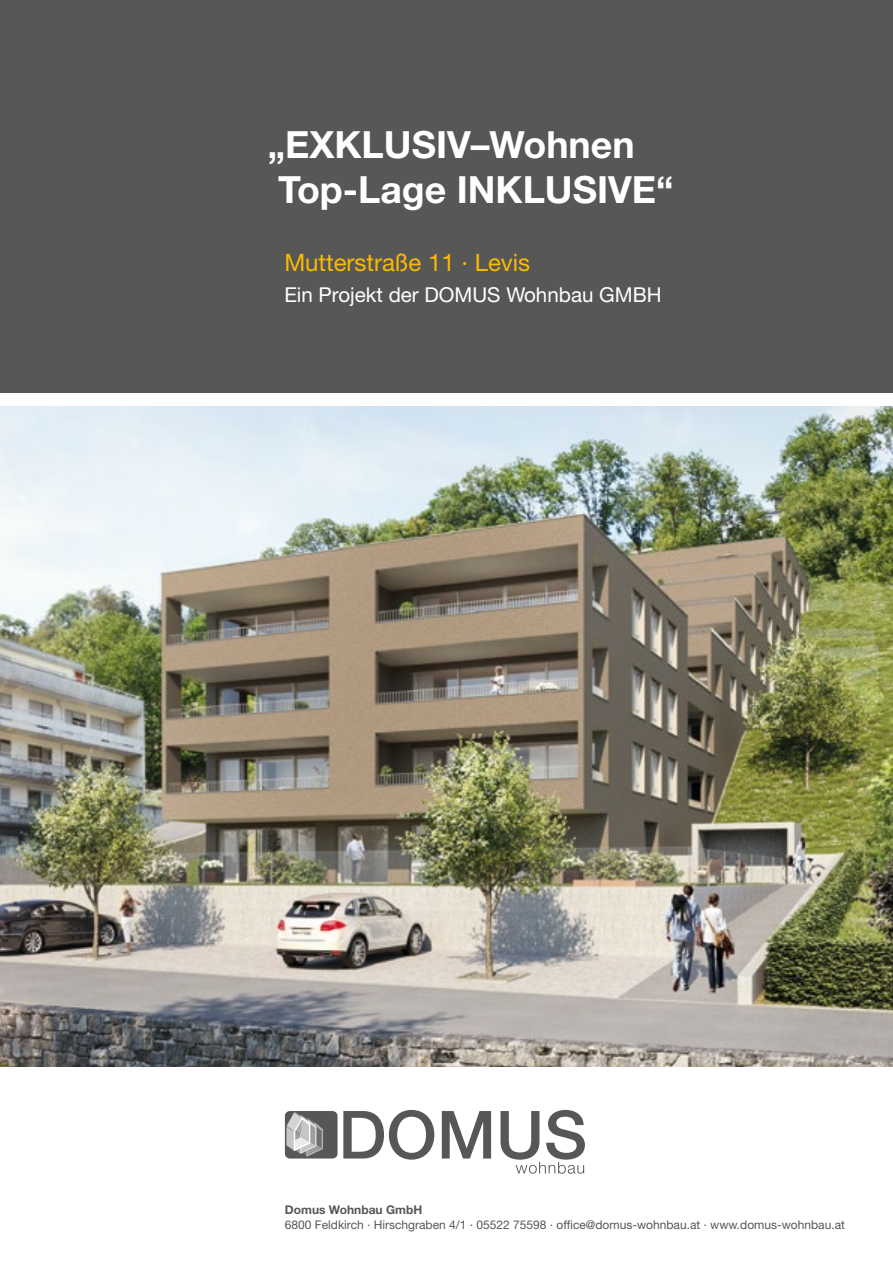
<style>
.page{position:relative;width:893px;height:1263px;background:#fff}
.page>*{position:absolute;margin:0;border:0;box-sizing:border-box;transform-origin:0 0}
.t1{font:700 37.5px/45px "Helvetica Neue LT Std";color:#fff}
.t2{font:24px "Helvetica Neue LT Std";color:#fbba00}
.t3{font:20.55px "Helvetica Neue LT Std";color:#fff}
.t4{font:12px "Helvetica Neue LT Std";color:#575756}
.t5{font:700 12px "Helvetica Neue LT Std";color:#575756}
</style>
<div class="page">
<div style="left:0;top:0;width:893px;height:393px;background:#575756"></div>
<div style="left:285px;top:1111px;width:53px;height:47px;background:#575756;border-radius:5px"></div>
<svg style="left:343px;top:1110px;width:91px;height:50px"></svg>
<svg style="left:442px;top:1111px;width:49px;height:47px"></svg>
<svg style="left:500px;top:1110px;width:85px;height:64px"></svg>
<svg style="left:286px;top:1112px;width:37px;height:45px"></svg>
<img style="left:0;top:406px;width:893px;height:660px">
<h1 class="t1" style="left:268px;top:122px;width:407px">„EXKLUSIV–Wohnen<br>Top-Lage INKLUSIVE“</h1>
<h2 class="t2" style="left:284px;top:248px;width:247px">Mutterstraße 11 · Levis</h2>
<h3 class="t3" style="left:284px;top:283px;width:379px">Ein Projekt der DOMUS Wohnbau GMBH</h3>
<p class="t5" style="left:285px;top:1202px;width:139px">Domus Wohnbau GmbH</p>
<p class="t4" style="left:285px;top:1217px;width:561px">6800 Feldkirch · Hirschgraben 4/1 · 05522 75598 · office@domus-wohnbau.at · www.domus-wohnbau.at</p>
</div>
